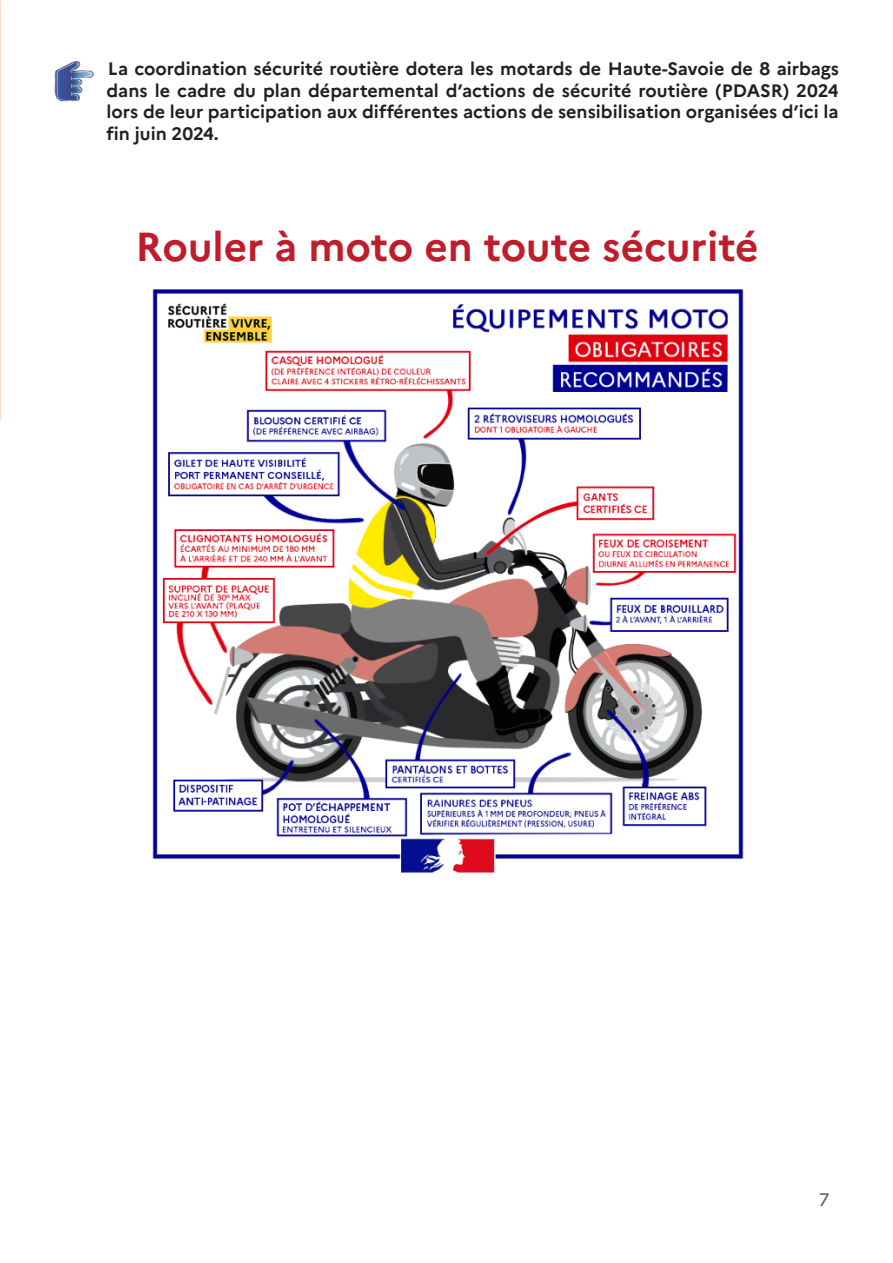
<style>
.page{position:relative;width:893px;height:1263px;background:#fff}
.page>*{position:absolute;margin:0;border:0;box-sizing:border-box;transform-origin:0 0}
.t1{font:700 40.5px "Marianne";color:#be1d2c}
.t2{font:700 18px/21.6px "Marianne";color:#231f20;text-align:justify}
.t3{font:18px "Marianne";color:#57585a}
</style>
<div class="page">
<img style="left:152px;top:289px;width:592px;height:584px">
<svg style="left:55px;top:61px;width:39px;height:41px"></svg>
<img style="left:57px;top:64px;width:24px;height:35px">
<p class="t2" style="left:106px;top:58px;width:734px">La coordination sécurité routière dotera les motards de Haute-Savoie de 8 airbags dans le cadre du plan départemental d’actions de sécurité routière (PDASR) 2024 lors de leur participation aux différentes actions de sensibilisation organisées d’ici la fin juin 2024.</p>
<p class="t1" style="left:136px;top:222px;width:625px">Rouler à moto en toute sécurité</p>
<p class="t3" style="left:819px;top:1189px;width:12px">7</p>
</div>
